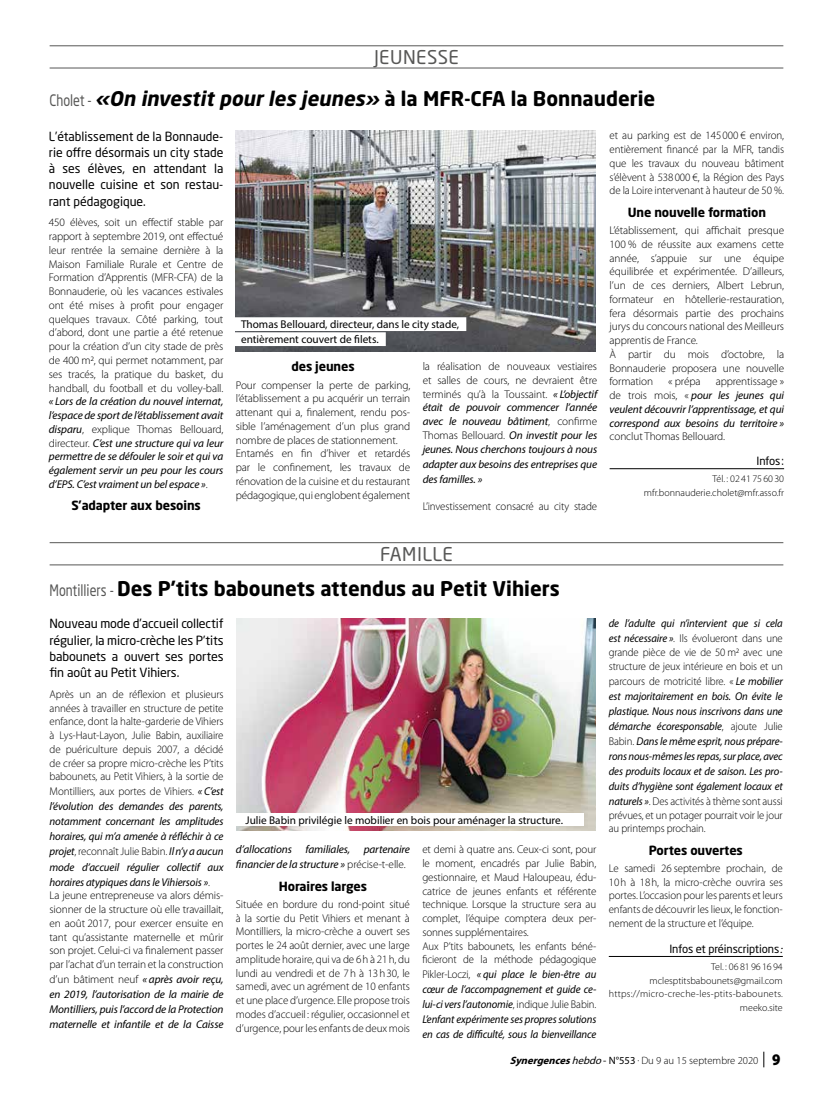
<style>
.page{position:relative;width:833px;height:1117px;background:#fff}
.page>*{position:absolute;margin:0;border:0;box-sizing:border-box;transform-origin:0 0}
.t1{font:italic 700 20px "Neo Sans Std";color:#000}
.t2{font:700 20px "Neo Sans Std";color:#000}
.t3{font:18.75px "Neo Sans Std";letter-spacing:.025em;color:#575756}
.t4{font:12.5px/16.2px "Neo Sans Std";letter-spacing:-.01em;color:#000;text-align:justify}
.t5{font:700 12.5px "Neo Sans Std";letter-spacing:-.01em;color:#000}
.t6{font:300 11.25px/13.8px "Myriad Pro";letter-spacing:-.01em;color:#000;text-align:justify}
.t7{font:italic 11.25px/15px "Myriad Pro";letter-spacing:-.01em;color:#000;text-align:justify}
.t8{font:italic 11.25px/15px "Myriad Pro";letter-spacing:-.01em;color:#000;text-align:justify;scale:.95 1}
.t9{font:11.25px/15px "Myriad Pro";color:#000}
.t10{font:300 11.25px/13.8px "Myriad Pro";letter-spacing:-.01em;color:#000;scale:.95 1}
.t11{font:11.25px "Neo Sans Std";letter-spacing:-.01em;color:#000}
.t12{font:300 10.62px "Myriad Pro";color:#000}
.t13{font:300 10px/13.8px "Myriad Pro";color:#000;text-align:right}
.s1{font-weight:400;font-style:normal;font-size:15.62px;color:#575756}
.s2{font-style:normal}
.s3{font-weight:300;font-style:normal}
.s4{font-weight:400;font-style:italic}
.s5{font-weight:400;font-size:15.62px;color:#575756}
.s6{font-family:"Myriad Pro";font-style:italic}
.s7{font-weight:700;font-style:italic}
.s8{font-weight:400}
.s9{font-weight:900;font-size:16.25px}
</style>
<div class="page">
<svg style="left:763px;top:1051px;width:1px;height:16px"></svg>
<hr style="left:50px;top:45px;width:733px;height:1px;background:#575756">
<hr style="left:50px;top:67px;width:733px;height:1px;background:#575756">
<hr style="left:609px;top:955px;width:174px;height:1px;background:#000">
<hr style="left:609px;top:468px;width:175px;height:1px;background:#000">
<img style="left:236px;top:618px;width:359px;height:212px">
<div style="left:235px;top:813px;width:348px;height:13px;background:#fff"></div>
<img style="left:236px;top:130px;width:359px;height:221px">
<div style="left:234px;top:317px;width:232px;height:14px;background:#fff"></div>
<div style="left:234px;top:332px;width:152px;height:14px;background:#fff"></div>
<hr style="left:50px;top:542px;width:733px;height:1px;background:#575756">
<hr style="left:50px;top:564px;width:733px;height:1px;background:#575756">
<h2 class="t3" style="left:374px;top:46px;width:86px">JEUNESSE</h2>
<h1 class="t1" style="left:50px;top:85px;width:607px"><span class="s1">Cholet -</span> «On investit pourles jeunes» <span class="s2">à la MFR-CFA la Bonnauderie</span></h1>
<p class="t4" style="left:49px;top:128px;width:176px">L’établissement de la Bonnaude&shy;rie offre désormais un city stade à ses élèves, en attendant la nouvelle cuisine et son restau&shy;rant pédagogique.</p>
<p class="t6" style="left:49px;top:216px;width:176px">450 élèves, soit un effectif stable par rapport à septembre 2019, ont effectué leur rentrée la semaine dernière à la Maison Familiale Rurale et Centre de Formation d’Apprentis (MFR-CFA) de la Bonnauderie, où les vacances estivales ont été mises à profit pour engager quelques travaux. Côté parking, tout d’abord, dont une partie a été retenue pour la création d’un city stade de près de 400 m2, qui permet notamment, par ses tracés, la pratique du basket, du handball, du football et du volley-ball.</p>
<p class="t7" style="left:49px;top:394px;width:176px;line-height:13.8px">« Lors de la création du nouvel internat, l’espace de sport de l’établissement avait disparu<span class="s3">, explique Thomas Bellouard, directeur.</span> C’est une structure qui va leur permettre de se défouler le soir et qui va également servir un peu pour les cours d’EPS. C’est vraiment un bel espace »<span class="s3">.</span></p>
<p class="t5" style="left:71px;top:497px;width:131px">S’adapter aux besoins</p>
<p class="t9" style="left:241px;top:316px;width:220px">Thomas Bellouard, directeur, dans le city stade, entièrement couvert de filets.</p>
<p class="t5" style="left:291px;top:358px;width:65px">des jeunes</p>
<p class="t6" style="left:236px;top:378px;width:176px;text-align:left">Pour compenser la perte de parking, l’établissement a pu acquérir un terrain attenant qui a, finalement, rendu pos&shy;sible l’aménagement d’un plus grand nombre de places de stationnement.<br>Entamés en fin d’hiver et retardés par le confinement, les travaux de rénovation de la cuisine et du restaurant pédagogique, qui englobent également</p>
<p class="t6" style="left:423px;top:359px;width:176px">la réalisation de nouveaux vestiaires et salles de cours, ne devraient être terminés qu’à la Toussaint. <span class="s4">« L’objectif était de pouvoir commencer l’année avec le nouveau bâtiment</span>, confirme Thomas Bellouard. <span class="s4">On investit pour les jeunes. Nous cherchons toujours à nous</span></p>
<p class="t7" style="left:423px;top:456px;width:176px">adapter aux besoins des entreprises que des familles. »</p>
<p class="t6" style="left:423px;top:499px;width:176px">L’investissement consacré au city stade</p>
<p class="t6" style="left:609px;top:129px;width:176px">et au parking est de 145000 € environ, entièrement financé par la MFR, tandis que les travaux du nouveau bâtiment s’élèvent à 538000 €, la Région des Pays de la Loire intervenant à hauteur de 50 %.</p>
<p class="t5" style="left:627px;top:204px;width:140px">Une nouvelle formation</p>
<p class="t6" style="left:609px;top:223px;width:176px;text-align:left">L’établissement, qui affichait presque 100 % de réussite aux examens cette année, s’appuie sur une équipe équilibrée et expérimentée. D’ailleurs, l’un de ces derniers, Albert Lebrun, formateur en hôtellerie-restauration, fera désormais partie des prochains jurys du concours national des Meilleurs apprentis de France.<br>À partir du mois d’octobre, la Bonnauderie proposera une nouvelle formation</p>
<p class="t6" style="left:668px;top:375px;width:34px">« prépa</p>
<p class="t7" style="left:609px;top:374px;width:176px;line-height:13.8px;text-indent:106px"><span class="s3">apprentissage » de trois mois, «</span> pour les jeunes qui veulent découvrir l’apprentissage, et qui correspond aux besoins du territoire »</p>
<p class="t6" style="left:609px;top:430px;width:117px">conclut Thomas Bellouard.</p>
<p class="t11" style="left:756px;top:453px;width:29px">Infos:</p>
<p class="t13" style="left:644px;top:472px;width:142px">Tél. : 02 41 75 60 30 mfr.bonnauderie.cholet@mfr.asso.fr</p>
<h2 class="t3" style="left:380px;top:542px;width:74px">FAMILLE</h2>
<h1 class="t2" style="left:50px;top:576px;width:512px"><span class="s5">Montilliers -</span> Des P’tits babounets attendus au Petit Vihiers</h1>
<p class="t4" style="left:50px;top:615px;width:175px">Nouveau mode d’accueil collectif régulier, la micro-crèche les P’tits babounets a ouvert ses portes fin août au Petit Vihiers.</p>
<p class="t6" style="left:50px;top:687px;width:175px">Après un an de réflexion et plusieurs années à travailler en structure de petite enfance, dont la halte-garderie de Vihiers à Lys-Haut-Layon, Julie Babin, auxiliaire de puériculture depuis 2007, a décidé de créer sa propre micro-crèche les P’tits babounets, au Petit Vihiers, à la sortie de</p>
<p class="t7" style="left:50px;top:783px;width:175px"><span class="s3">Montilliers, aux portes de Vihiers.</span> « C’est l’évolution des demandes des parents, notamment concernant les amplitudes horaires, qui m’a amenée à réfléchir à ce projet<span class="s3">, reconnaît Julie Babin.</span> Il n’y a aucun mode d’accueil régulier collectif aux horaires atypiques dans le Vihiersois »<span class="s3">.</span></p>
<p class="t6" style="left:50px;top:888px;width:175px">La jeune entrepreneuse va alors démis&shy;sionner de la structure où elle travaillait, en août 2017, pour exercer ensuite en tant qu’assistante maternelle et mûrir son projet. Celui-ci va finalement passer par l’achat d’un terrain et la construction</p>
<p class="t7" style="left:50px;top:971px;width:175px"><span class="s3">d’un bâtiment neuf</span> « après avoir reçu, en 2019, l’autorisation de la mairie de Montilliers, puis l’accord de la Protection maternelle et infantile et de la Caisse</p>
<p class="t9" style="left:245px;top:812px;width:319px">Julie Babin privilégie le mobilier en bois pour aménager la structure.</p>
<p class="t7" style="left:236px;top:841px;width:175px">d’allocations familiales, partenaire financier de la structure » <span class="s3">précise-t-elle.</span></p>
<p class="t5" style="left:279px;top:877px;width:90px">Horaires larges</p>
<p class="t6" style="left:236px;top:897px;width:175px">Située en bordure du rond-point situé à la sortie du Petit Vihiers et menant à Montilliers, la micro-crèche a ouvert ses portes le 24 août dernier, avec une large amplitude horaire, qui va de 6h à 21h, du lundi au vendredi et de 7h à 13h30, le samedi, avec un agrément de 10 enfants et une place d’urgence. Elle propose trois modes d’accueil: régulier, occasionnel et d’urgence, pour les enfants de deux mois</p>
<p class="t6" style="left:422px;top:842px;width:175px;text-align:left">et demi à quatre ans. Ceux-ci sont, pour le moment, encadrés par Julie Babin, gestionnaire, et Maud Haloupeau, édu&shy;catrice de jeunes enfants et référente technique. Lorsque la structure sera au complet, l’équipe comptera deux per&shy;sonnes supplémentaires.<br>Aux P’tits babounets, les enfants béné&shy;ficieront de la méthode pédagogique</p>
<p class="t8" style="left:422px;top:966px;width:185px"><span class="s3">Pikler-Loczi,</span> « qui place le bien-être au cœur de l’accompagnement et guide ce&shy;lui-ci vers l’autonomie<span class="s3">, indique Julie Babin.<br></span>L’enfant expérimente ses propres solutions en cas de difficulté, sous la bienveillance</p>
<p class="t8" style="left:609px;top:615px;width:185px">de l’adulte qui n’intervient que si cela est nécessaire »<span class="s3">. Ils évolueront dans une</span></p>
<p class="t10" style="left:609px;top:645px;width:185px">grande pièce de vie de 50 m2 avec une structure de jeux intérieure en bois et un</p>
<p class="t8" style="left:609px;top:673px;width:185px"><span class="s3">parcours de motricité libre. «</span> Le mobilier est majoritairement en bois. On évite le plastique. Nous nous inscrivons dans une démarche écoresponsable<span class="s3">, ajoute Julie Babin.</span> Dans le même esprit, nous prépare&shy;rons nous-mêmes les repas, sur place, avec des produits locaux et de saison. Les pro&shy;duits d’hygiène sont également locaux et naturels »<span class="s3">. Des activités à thème sont aussi</span></p>
<p class="t10" style="left:609px;top:807px;width:185px">prévues, et un potager pourrait voir le jour au printemps prochain.</p>
<p class="t5" style="left:648px;top:841px;width:96px">Portes ouvertes</p>
<p class="t6" style="left:609px;top:861px;width:175px">Le samedi 26 septembre prochain, de 10h à 18h, la micro-crèche ouvrira ses portes. L’occasion pour les parents et leurs enfants de découvrir les lieux, le fonction&shy;nement de la structure et l’équipe.</p>
<p class="t11" style="left:669px;top:941px;width:115px">Infos et préinscriptions<span class="s6">:</span></p>
<p class="t13" style="left:609px;top:959px;width:176px">Tel. : 06 81 96 16 94 mclesptitsbabounets@gmail.com https://micro-creche-les-ptits-babounets. meeko.site</p>
<p class="t12" style="left:510px;top:1054px;width:272px"><span class="s7">Synergences</span><span class="s4">hebdo</span><span class="s8">- N°553 .</span> Du 9 au 15 septembre 2020 <span class="s9">9</span></p>
</div>
